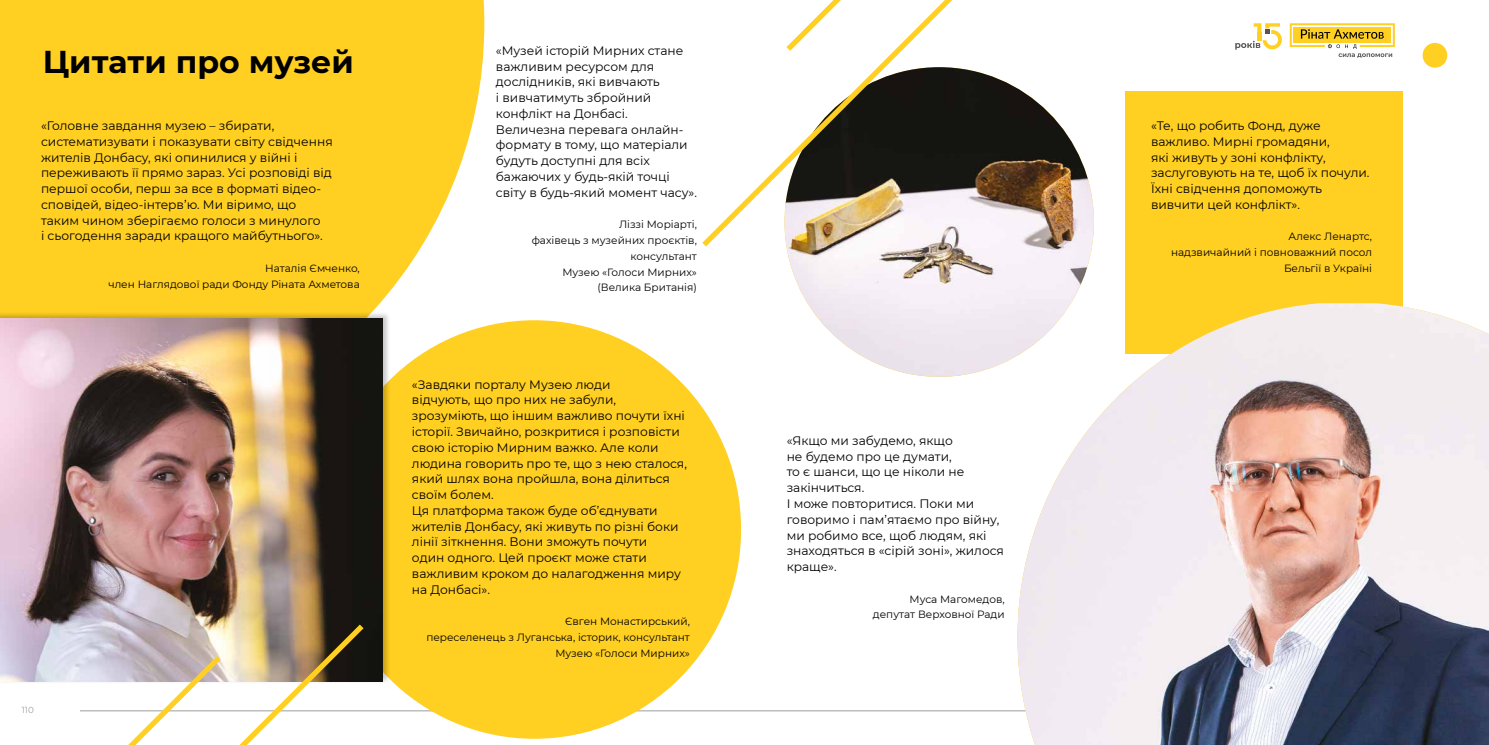
<style>
.page{position:relative;width:1489px;height:745px;background:#fff}
.page>*{position:absolute;margin:0;border:0;box-sizing:border-box;transform-origin:0 0}
.t1{font:700 31.5px "Montserrat";color:#000}
.t2{font:12.25px/15.8px "Montserrat";color:#000}
.t3{font:10.5px/15.8px "Montserrat";color:#000;text-align:right}
.t4{font:8.75px "Montserrat";color:#9d9d9c}
</style>
<div class="page">
<svg style="left:1422px;top:42px;width:26px;height:26px"></svg>
<hr style="left:80px;top:710px;width:1314px;height:1px;background:#9d9d9c">
<svg style="left:1289px;top:23px;width:105px;height:35px"></svg>
<svg style="left:1251px;top:23px;width:30px;height:27px"></svg>
<svg style="left:0;top:0;width:484px;height:343px;fill:#ffcf21"></svg>
<div style="left:327px;top:320px;width:414px;height:418px;background:#ffcf21;border-radius:50%"></div>
<div style="left:0;top:311px;width:391px;height:372px;background:#000;opacity:.22"></div>
<img style="left:0;top:318px;width:382px;height:363px">
<svg style="left:0;top:618px;width:369px;height:126px"></svg>
<div style="left:1124px;top:91px;width:278px;height:262px;background:#ffcf21"></div>
<img style="left:784px;top:67px;width:309px;height:309px;border-radius:155px">
<svg style="left:702px;top:0;width:549px;height:252px"></svg>
<img style="left:1017px;top:303px;width:471px;height:441px">
<h1 class="t1" style="left:43px;top:39px;width:312px">Цитати про музей</h1>
<p class="t2" style="left:41px;top:117px;width:293px">«Головне завдання музею – збирати, систематизувати і показувати світу свідчення жителів Донбасу, які опинилися у війні і переживають її прямо зараз. Усі розповіді від першої особи, перш за все в форматі відео&shy;сповідей, відео-інтерв’ю. Ми віримо, що таким чином зберігаємо голоси з минулого<br>і сьогодення заради кращого майбутнього».</p>
<p class="t3" style="left:108px;top:260px;width:253px">Наталія Ємченко,<br>член Наглядової ради Фонду Ріната Ахметова</p>
<p class="t4" style="left:22px;top:703px;width:14px">110</p>
<p class="t2" style="left:496px;top:42px;width:202px">«Музей історій Мирних стане важливим ресурсом для дослідників, які вивчають<br>і вивчатимуть збройний конфлікт на Донбасі.<br>Величезна перевага онлайн&shy;формату в тому, що матеріали будуть доступні для всіх бажаючих у будь-якій точці світу в будь-який момент часу».</p>
<p class="t3" style="left:531px;top:216px;width:167px">Ліззі Моріарті,<br>фахівець з музейних проєктів, консультант<br>Музею «Голоси Мирних» (Велика Британія)</p>
<p class="t2" style="left:412px;top:376px;width:276px">«Завдяки порталу Музею люди<br>відчують, що про них не забули, зрозуміють, що іншим важливо почути їхні історії. Звичайно, розкритися і розповісти свою історію Мирним важко. Але коли людина говорить про те, що з нею сталося, який шлях вона пройшла, вона ділиться своїм болем.<br>Ця платформа також буде об’єднувати жителів Донбасу, які живуть по різні боки лінії зіткнення. Вони зможуть почути<br>один одного. Цей проєкт може стати важливим кроком до налагодження миру на Донбасі».</p>
<p class="t3" style="left:426px;top:612px;width:265px">Євген Монастирський,<br>переселенець з Луганська, історик, консультант<br>Музею «Голоси Мирних»</p>
<p class="t2" style="left:786px;top:432px;width:219px">«Якщо ми забудемо, якщо<br>не будемо про це думати,<br>то є шанси, що це ніколи не закінчиться.<br>І може повторитися. Поки ми говоримо і пам’ятаємо про війну, ми робимо все, щоб людям, які знаходяться в «сірій зоні», жилося краще».</p>
<p class="t3" style="left:872px;top:590px;width:133px">Муса Магомедов, депутат Верховної Ради</p>
<p class="t2" style="left:1150px;top:117px;width:220px">«Те, що робить Фонд, дуже важливо. Мирні громадяни,<br>які живуть у зоні конфлікту, заслуговують на те, щоб їх почули.<br>Їхні свідчення допоможуть вивчити цей конфлікт».</p>
<p class="t3" style="left:1170px;top:228px;width:202px">Алекс Ленартс,<br>надзвичайний і повноважний посол<br>Бельгії в Україні</p>
</div>
